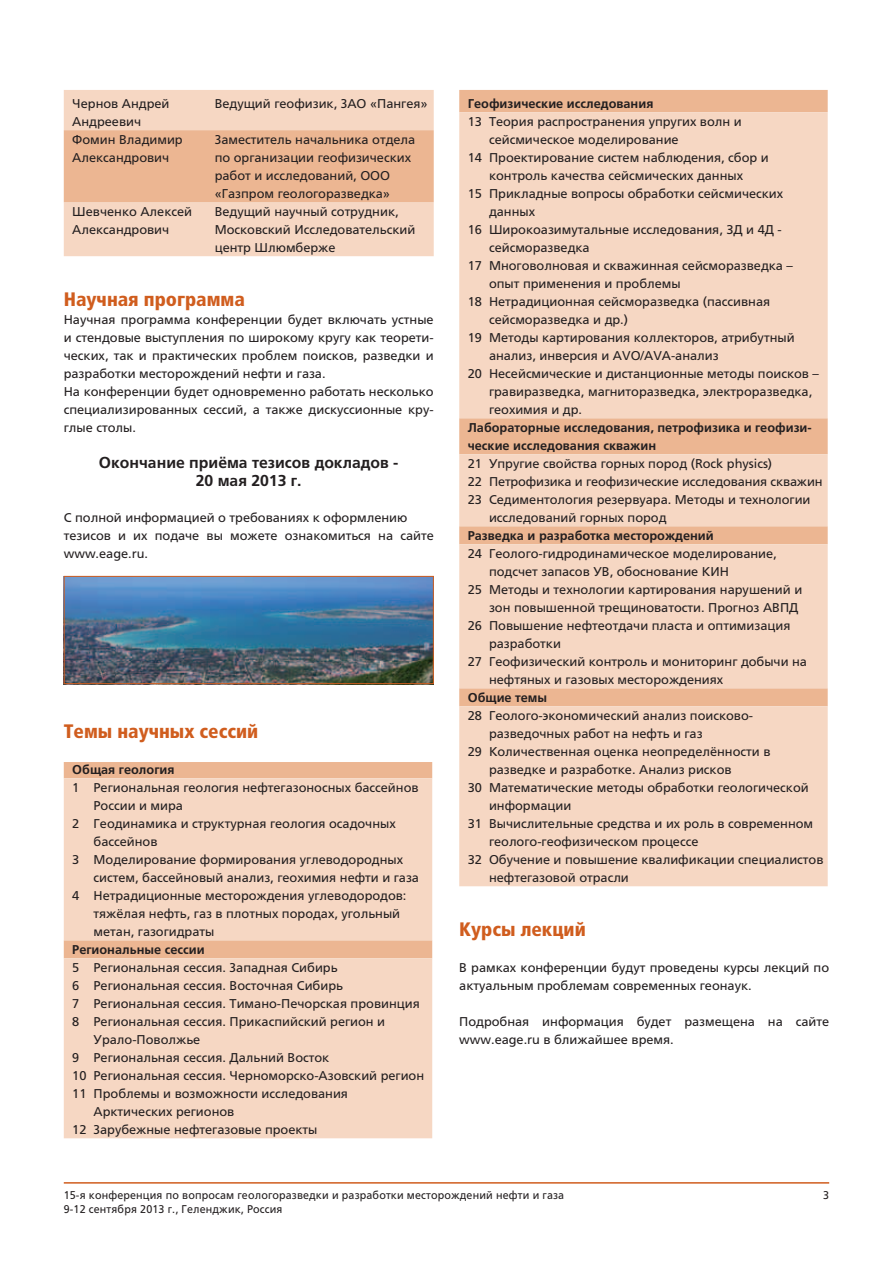
<style>
.page{position:relative;width:893px;height:1263px;background:#fff}
.page>*{position:absolute;margin:0;border:0;box-sizing:border-box;transform-origin:0 0}
._01-KOP_1_RUS{font:900 condensed 19.5px "Frutiger LTCYR";color:#d05d1e}
._00-BODY_tekst_RUS{font:900 condensed 19.5px "Frutiger LTCYR";color:#d05d1e}
._02-KOP_2_RUS{font:700 15.75px/18px "Frutiger LTCYR";color:#231f20;text-align:center}
._00-BODY_tekst_RUS-2{font:12.75px/18px "Frutiger LTCYR";color:#231f20}
._00-BODY_tekst_RUS-3{font:700 12.75px/18px "Frutiger LTCYR";color:#231f20}
.t1{font:11.25px "Frutiger LTCYR";letter-spacing:.015em;color:#231f20;scale:.95 1}
.t2{font:11.25px "Frutiger LT Std";color:#231f20;scale:.95 1}
</style>
<div class="page">
<hr style="left:64px;top:1182px;width:765px;height:1px;background:#d05d1e">
<div style="left:64px;top:90px;width:370px;height:166px;background:#f6d7c3"></div>
<div style="left:64px;top:130px;width:370px;height:72px;background:#ecb692"></div>
<div style="left:64px;top:762px;width:368px;height:16px;background:#ecb692"></div>
<div style="left:64px;top:778px;width:368px;height:360px;background:#f6d7c3"></div>
<div style="left:459px;top:90px;width:369px;height:22px;background:#ecb692"></div>
<svg style="left:459px;top:112px;width:369px;height:774px;background:#f5d4be"></svg>
<img style="left:66px;top:578px;width:366px;height:104px">
<div style="left:64px;top:576px;width:370px;height:108px;border:1px solid #d05d1e"></div>
<p class="_00-BODY_tekst_RUS-2" style="left:72px;top:95px;width:99px">Чернов Андрей<br>Андреевич</p>
<p class="_00-BODY_tekst_RUS-2" style="left:215px;top:95px;width:214px">Ведущий геофизик, ЗАО «Пангея»</p>
<p class="_00-BODY_tekst_RUS-2" style="left:72px;top:131px;width:112px">Фомин Владимир<br>Александрович</p>
<p class="_00-BODY_tekst_RUS-2" style="left:215px;top:131px;width:202px">Заместитель начальника отдела по организации геофизических работ и исследований, ООО «Газпром геологоразведка»</p>
<p class="_00-BODY_tekst_RUS-2" style="left:72px;top:203px;width:121px">Шевченко Алексей<br>Александрович</p>
<p class="_00-BODY_tekst_RUS-2" style="left:215px;top:203px;width:202px">Ведущий научный сотрудник,<br>Московский Исследовательский центр Шлюмберже</p>
<p class="_01-KOP_1_RUS" style="left:64px;top:288px;width:183px">Научная программа</p>
<p class="_00-BODY_tekst_RUS-2" style="left:64px;top:311px;width:371px;text-align:justify">Научная программа конференции будет включать устные и стендовые выступления по широкому кругу как теорети&shy;ческих, так и практических проблем поисков, разведки и разработки месторождений нефти и газа.</p>
<p class="_00-BODY_tekst_RUS-2" style="left:64px;top:383px;width:371px;text-align:justify">На конференции будет одновременно работать несколько специализированных сессий, а также дискуссионные кру&shy;глые столы.</p>
<p class="_02-KOP_2_RUS" style="left:99px;top:454px;width:301px">Окончание приёма тезисов докладов ‑<br>20 мая 2013 г.</p>
<p class="_00-BODY_tekst_RUS-2" style="left:64px;top:509px;width:345px">С полной информацией о требованиях к оформлению</p>
<p class="_00-BODY_tekst_RUS-2" style="left:64px;top:527px;width:371px">тезисов и их подаче вы можете ознакомиться на сайте www.eage.ru.</p>
<p class="_01-KOP_1_RUS" style="left:64px;top:720px;width:196px">Темы научных сессий</p>
<p class="_00-BODY_tekst_RUS-3" style="left:72px;top:761px;width:104px">Общая геология</p>
<p class="_00-BODY_tekst_RUS-2" style="left:94px;top:779px;width:326px;text-indent:-21px">1 Региональная геология нефтегазоносных бассейнов<br>России и мира</p>
<p class="_00-BODY_tekst_RUS-2" style="left:94px;top:815px;width:304px;text-indent:-21px">2 Геодинамика и структурная геология осадочных бассейнов</p>
<p class="_00-BODY_tekst_RUS-2" style="left:94px;top:851px;width:327px;text-indent:-21px">3 Моделирование формирования углеводородных систем, бассейновый анализ, геохимия нефти и газа</p>
<p class="_00-BODY_tekst_RUS-2" style="left:94px;top:887px;width:314px;text-indent:-21px">4 Нетрадиционные месторождения углеводородов: тяжёлая нефть, газ в плотных породах, угольный метан, газогидраты</p>
<p class="_00-BODY_tekst_RUS-3" style="left:72px;top:941px;width:134px">Региональные сессии</p>
<p class="_00-BODY_tekst_RUS-2" style="left:72px;top:959px;width:267px">5 Региональная сессия. Западная Сибирь</p>
<p class="_00-BODY_tekst_RUS-2" style="left:72px;top:977px;width:272px">6 Региональная сессия. Восточная Сибирь</p>
<p class="_00-BODY_tekst_RUS-2" style="left:72px;top:995px;width:349px">7 Региональная сессия. Тимано-Печорская провинция</p>
<p class="_00-BODY_tekst_RUS-2" style="left:94px;top:1013px;width:293px;text-indent:-21px">8 Региональная сессия. Прикаспийский регион и<br>Урало-Поволжье</p>
<p class="_00-BODY_tekst_RUS-2" style="left:72px;top:1049px;width:259px">9 Региональная сессия. Дальний Восток</p>
<p class="_00-BODY_tekst_RUS-2" style="left:72px;top:1067px;width:353px">10 Региональная сессия. Черноморско-Азовский регион</p>
<p class="_00-BODY_tekst_RUS-2" style="left:94px;top:1085px;width:256px;text-indent:-21px">11 Проблемы и возможности исследования<br>Арктических регионов</p>
<p class="_00-BODY_tekst_RUS-2" style="left:72px;top:1121px;width:247px">12 Зарубежные нефтегазовые проекты</p>
<p class="_00-BODY_tekst_RUS-3" style="left:468px;top:95px;width:187px">Геофизические исследования</p>
<p class="_00-BODY_tekst_RUS-2" style="left:489px;top:113px;width:254px;text-indent:-21px">13 Теория распространения упругих волн и сейсмическое моделирование</p>
<p class="_00-BODY_tekst_RUS-2" style="left:468px;top:149px;width:302px;text-align:center">14 Проектирование систем наблюдения, сбор и контроль качества сейсмических данных</p>
<p class="_00-BODY_tekst_RUS-2" style="left:489px;top:185px;width:296px;text-indent:-21px">15 Прикладные вопросы обработки сейсмических данных</p>
<p class="_00-BODY_tekst_RUS-2" style="left:489px;top:221px;width:294px;text-indent:-21px">16 Широкоазимутальные исследования, 3Д и 4Д - сейсморазведка</p>
<p class="_00-BODY_tekst_RUS-2" style="left:489px;top:257px;width:305px;text-indent:-21px">17 Многоволновая и скважинная сейсморазведка – опыт применения и проблемы</p>
<p class="_00-BODY_tekst_RUS-2" style="left:489px;top:293px;width:283px;text-indent:-21px">18 Нетрадиционная сейсморазведка (пассивная сейсморазведка и др.)</p>
<p class="_00-BODY_tekst_RUS-2" style="left:489px;top:329px;width:307px;text-indent:-21px">19 Методы картирования коллекторов, атрибутный анализ, инверсия и AVO/AVA-анализ</p>
<p class="_00-BODY_tekst_RUS-2" style="left:489px;top:365px;width:331px;text-indent:-21px">20 Несейсмические и дистанционные методы поисков – гравиразведка, магниторазведка, электроразведка, геохимия и др.</p>
<p class="_00-BODY_tekst_RUS-3" style="left:468px;top:419px;width:346px">Лабораторные исследования, петрофизика и геофизи‑ ческие исследования скважин</p>
<p class="_00-BODY_tekst_RUS-2" style="left:468px;top:455px;width:306px">21 Упругие свойства горных пород (Rock physics)</p>
<p class="_00-BODY_tekst_RUS-2" style="left:468px;top:473px;width:356px">22 Петрофизика и геофизические исследования скважин</p>
<p class="_00-BODY_tekst_RUS-2" style="left:489px;top:491px;width:323px;text-indent:-21px">23 Седиментология резервуара. Методы и технологии исследований горных пород</p>
<p class="_00-BODY_tekst_RUS-3" style="left:468px;top:527px;width:248px">Разведка и разработка месторождений</p>
<p class="_00-BODY_tekst_RUS-2" style="left:489px;top:545px;width:289px;text-indent:-21px">24 Геолого-гидродинамическое моделирование, подсчет запасов УВ, обоснование КИН</p>
<p class="_00-BODY_tekst_RUS-2" style="left:468px;top:581px;width:336px;text-align:right">25 Методы и технологии картирования нарушений и зон повышенной трещиноватости. Прогноз АВПД</p>
<p class="_00-BODY_tekst_RUS-2" style="left:489px;top:617px;width:303px;text-indent:-21px">26 Повышение нефтеотдачи пласта и оптимизация разработки</p>
<p class="_00-BODY_tekst_RUS-2" style="left:489px;top:653px;width:319px;text-indent:-21px">27 Геофизический контроль и мониторинг добычи на нефтяных и газовых месторождениях</p>
<p class="_00-BODY_tekst_RUS-3" style="left:468px;top:689px;width:81px">Общие темы</p>
<p class="_00-BODY_tekst_RUS-2" style="left:489px;top:707px;width:266px;text-indent:-21px">28 Геолого-экономический анализ поисково&shy;разведочных работ на нефть и газ</p>
<p class="_00-BODY_tekst_RUS-2" style="left:489px;top:743px;width:283px;text-indent:-21px">29 Количественная оценка неопределённости в разведке и разработке. Анализ рисков</p>
<p class="_00-BODY_tekst_RUS-2" style="left:489px;top:779px;width:321px;text-indent:-21px">30 Математические методы обработки геологической информации</p>
<p class="_00-BODY_tekst_RUS-2" style="left:489px;top:815px;width:326px;text-indent:-21px">31 Вычислительные средства и их роль в современном геолого-геофизическом процессе</p>
<p class="_00-BODY_tekst_RUS-2" style="left:489px;top:851px;width:336px;text-indent:-21px">32 Обучение и повышение квалификации специалистов нефтегазовой отрасли</p>
<p class="_00-BODY_tekst_RUS" style="left:459px;top:918px;width:128px">Курсы лекций</p>
<p class="_00-BODY_tekst_RUS-2" style="left:459px;top:959px;width:371px">В рамках конференции будут проведены курсы лекций по актуальным проблемам современных геонаук.</p>
<p class="_00-BODY_tekst_RUS-2" style="left:459px;top:1013px;width:371px">Подробная информация будет размещена на сайте www.eage.ru в ближайшее время.</p>
<p class="t1" style="left:64px;top:1189px;width:528px">15-я конференция по вопросам геологоразведки и разработки месторождений нефти и газа</p>
<p class="t2" style="left:823px;top:1189px;width:8px">3</p>
<p class="t1" style="left:64px;top:1203px;width:232px">9-12 сентября 2013 г., Геленджик, Россия</p>
</div>
